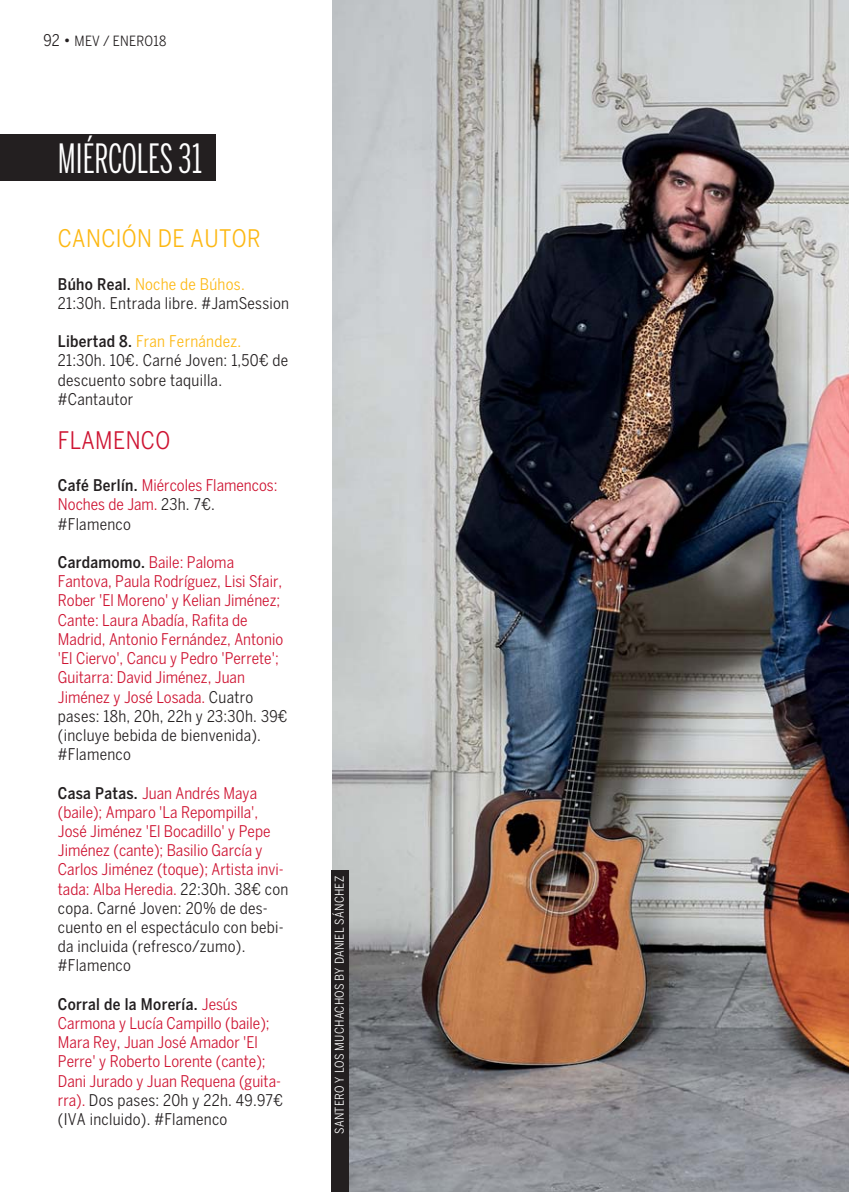
<style>
.page{position:relative;width:849px;height:1192px;background:#fff}
.page>*{position:absolute;margin:0;border:0;box-sizing:border-box;transform-origin:0 0}
.t1{font:ultra-condensed 40px "Benton Sans";color:#fff}
.t2{font:condensed 24px "Benton Sans";letter-spacing:.015em;color:#fdb813}
.t3{font:condensed 24px "Benton Sans";letter-spacing:.015em;color:#ce1432}
.t4{font:condensed 16px/19.2px "Benton Sans";color:#ce1432}
.t5{font:condensed 16px/19.2px "Benton Sans";letter-spacing:.015em;color:#231f20}
.t6{font:condensed 14px "Benton Sans";letter-spacing:.015em;color:#231f20}
.t7{font:condensed 12px "Benton Sans";letter-spacing:.015em;color:#fff}
.s1{font-size:16px}
.s2{font-weight:500}
.s3{color:#fdb813}
.s4{font-weight:500;color:#231f20}
.s5{color:#231f20}
</style>
<div class="page">
<img style="left:332px;top:0;width:517px;height:1191px">
<div style="left:0;top:134px;width:216px;height:47px;background:#231f20"></div>
<div style="left:331px;top:870px;width:17px;height:321px;background:#231f20"></div>
<p class="t6" style="left:43px;top:36px;width:124px"><span class="s1">92 •</span> MEV / ENERO18</p>
<h1 class="t1" style="left:58px;top:143px;width:146px">MIÉRCOLES 31</h1>
<h2 class="t2" style="left:58px;top:230px;width:204px">CANCIÓN DE AUTOR</h2>
<p class="t5" style="left:58px;top:276px;width:233px"><span class="s2">Búho Real.</span> <span class="s3">Noche de Búhos.<br></span>21:30h. Entrada libre. #JamSession</p>
<p class="t5" style="left:58px;top:333px;width:232px"><span class="s2">Libertad 8.</span> <span class="s3">Fran Fernández.<br></span>21:30h. 10€. Carné Joven: 1,50€ de descuento sobre taquilla. #Cantautor</p>
<h2 class="t3" style="left:58px;top:431px;width:114px">FLAMENCO</h2>
<p class="t4" style="left:58px;top:477px;width:221px"><span class="s4">Café Berlín.</span> Miércoles Flamencos:<br>Noches de Jam. <span class="s5">23h. 7€. #Flamenco</span></p>
<p class="t4" style="left:58px;top:554px;width:231px"><span class="s4">Cardamomo.</span> Baile: Paloma<br>Fantova, Paula Rodríguez, Lisi Sfair,<br>Rober 'El Moreno' y Kelian Jiménez;<br>Cante: Laura Abadía, Rafita de<br>Madrid, Antonio Fernández, Antonio 'El Ciervo', Cancu y Pedro 'Perrete';<br>Guitarra: David Jiménez, Juan<br>Jiménez y José Losada. <span class="s5">Cuatro pases: 18h, 20h, 22h y 23:30h. 39€ (incluye bebida de bienvenida). #Flamenco</span></p>
<p class="t4" style="left:58px;top:784px;width:232px"><span class="s4">Casa Patas.</span> Juan Andrés Maya (baile); Amparo 'La Repompilla',<br>José Jiménez 'El Bocadillo' y Pepe<br>Jiménez (cante); Basilio García y<br>Carlos Jiménez (toque); Artista invi&shy;tada: Alba Heredia. <span class="s5">22:30h. 38€ con copa. Carné Joven: 20% de des&shy;cuento en el espectáculo con bebi&shy;da incluida (refresco/zumo). #Flamenco</span></p>
<p class="t4" style="left:58px;top:996px;width:227px"><span class="s4">Corral de la Morería.</span> Jesús<br>Carmona y Lucía Campillo (baile);<br>Mara Rey, Juan José Amador 'El<br>Perre' y Roberto Lorente (cante);<br>Dani Jurado y Juan Requena (guita&shy;rra). <span class="s5">Dos pases: 20h y 22h. 49.97€ (IVA incluido). #Flamenco</span></p>
<p class="t7" style="left:335px;top:1133px;width:259px;rotate:-90deg">SANTERO Y LOS MUCHACHOS BY DANIEL SÁNCHEZ</p>
</div>
